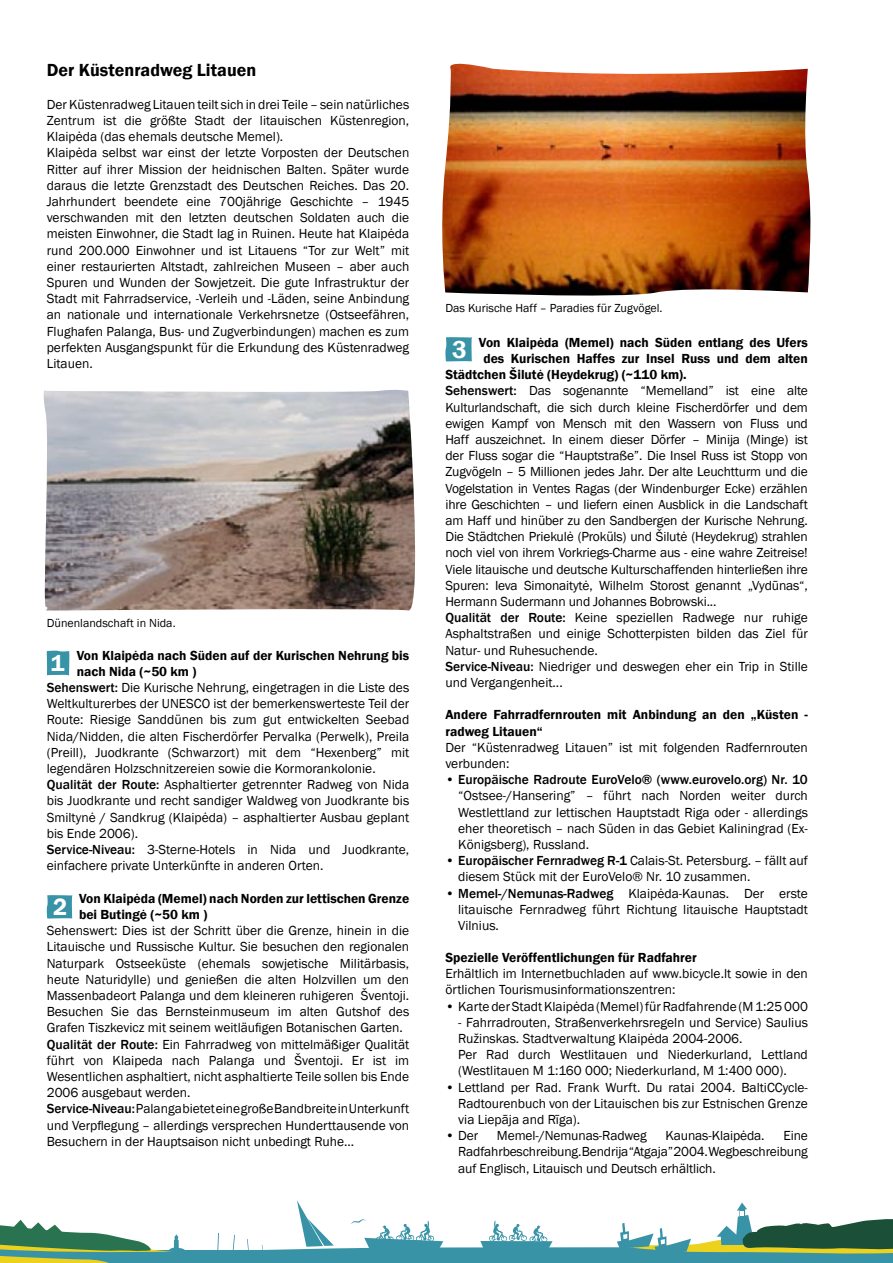
<style>
.page{position:relative;width:893px;height:1263px;background:#fff}
.page>*{position:absolute;margin:0;border:0;box-sizing:border-box;transform-origin:0 0}
.Body_bullets{font:600 25.05px "Franklin Gothic";color:#fff}
.Body_bullets-2{font:600 24.15px "Franklin Gothic";color:#fff}
.Body_bullets-3{font:600 23.4px "Franklin Gothic";color:#fff}
.Paantraste_12{font:600 18px "Franklin Gothic";color:#000}
.Body{font:13.5px/16.2px "Franklin Gothic";color:#000;text-align:justify}
.Body_bullets-4{font:13.5px/16.2px "Franklin Gothic";color:#000;text-align:justify}
.PaPaantraste_9b{font:600 13.5px/16.2px "Franklin Gothic";color:#000}
.poFoto{font:12px "Franklin Gothic";color:#000}
.s1{font-weight:500}
</style>
<div class="page">
<img style="left:43px;top:389px;width:373px;height:222px">
<img style="left:442px;top:63px;width:369px;height:233px">
<svg style="left:0;top:1200px;width:893px;height:63px"></svg>
<svg style="left:47px;top:650px;width:23px;height:26px"></svg>
<svg style="left:46px;top:895px;width:27px;height:24px"></svg>
<svg style="left:445px;top:337px;width:27px;height:25px"></svg>
<p class="Paantraste_12" style="left:47px;top:59px;width:211px">Der Küstenradweg Litauen</p>
<p class="Body" style="left:47px;top:96px;width:364px">Der Küstenradweg Litauen teilt sich in drei Teile – sein natürliches Zentrum ist die größte Stadt der litauischen Küstenregion, Klaipėda (das ehemals deutsche Memel).</p>
<p class="Body" style="left:47px;top:145px;width:364px">Klaipėda selbst war einst der letzte Vorposten der Deutschen Ritter auf ihrer Mission der heidnischen Balten. Später wurde daraus die letzte Grenzstadt des Deutschen Reiches. Das 20.<br>Jahrhundert beendete eine 700jährige Geschichte – 1945 verschwanden mit den letzten deutschen Soldaten auch die meisten Einwohner, die Stadt lag in Ruinen. Heute hat Klaipėda rund 200.000 Einwohner und ist Litauens “Tor zur Welt” mit einer restaurierten Altstadt, zahlreichen Museen – aber auch Spuren und Wunden der Sowjetzeit. Die gute Infrastruktur der Stadt mit Fahrradservice, -Verleih und -Läden, seine Anbindung an nationale und internationale Verkehrsnetze (Ostseefähren, Flughafen Palanga, Bus- und Zugverbindungen) machen es zum perfekten Ausgangspunkt für die Erkundung des Küstenradweg Litauen.</p>
<p class="poFoto" style="left:47px;top:616px;width:130px">Dünenlandschaft in Nida.</p>
<p class="PaPaantraste_9b" style="left:77px;top:647px;width:334px">Von Klaipėda nach Süden auf der Kurischen Nehrung bis nach Nida (~50 km )</p>
<p class="Body" style="left:47px;top:680px;width:364px"><span class="s1">Sehenswert:</span> Die Kurische Nehrung, eingetragen in die Liste des Weltkulturerbes der UNESCO ist der bemerkenswerteste Teil der Route: Riesige Sanddünen bis zum gut entwickelten Seebad Nida/Nidden, die alten Fischerdörfer Pervalka (Perwelk), Preila (Preill), Juodkrante (Schwarzort) mit dem “Hexenberg” mit legendären Holzschnitzereien sowie die Kormorankolonie.</p>
<p class="Body" style="left:47px;top:777px;width:364px"><span class="s1">Qualität der Route:</span> Asphaltierter getrennter Radweg von Nida bis Juodkrante und recht sandiger Waldweg von Juodkrante bis Smiltynė / Sandkrug (Klaipėda) – asphaltierter Ausbau geplant bis Ende 2006).</p>
<p class="Body" style="left:47px;top:842px;width:364px"><span class="s1">Service-Niveau:</span> 3-Sterne-Hotels in Nida und Juodkrante, einfachere private Unterkünfte in anderen Orten.</p>
<p class="PaPaantraste_9b" style="left:79px;top:890px;width:332px">Von Klaipėda (Memel) nach Norden zur lettischen Grenze bei Butingė (~50 km )</p>
<p class="Body" style="left:47px;top:923px;width:364px">Sehenswert: Dies ist der Schritt über die Grenze, hinein in die Litauische und Russische Kultur. Sie besuchen den regionalen Naturpark Ostseeküste (ehemals sowjetische Militärbasis, heute Naturidylle) und genießen die alten Holzvillen um den Massenbadeort Palanga und dem kleineren ruhigeren Šventoji.<br>Besuchen Sie das Bernsteinmuseum im alten Gutshof des Grafen Tiszkevicz mit seinem weitläufigen Botanischen Garten.</p>
<p class="Body" style="left:47px;top:1036px;width:364px"><span class="s1">Qualität der Route:</span> Ein Fahrradweg von mittelmäßiger Qualität führt von Klaipeda nach Palanga und Šventoji. Er ist im Wesentlichen asphaltiert, nicht asphaltierte Teile sollen bis Ende 2006 ausgebaut werden.</p>
<p class="Body" style="left:47px;top:1101px;width:364px"><span class="s1">Service-Niveau:</span> Palanga bietet eine große Bandbreite in Unterkunft und Verpflegung – allerdings versprechen Hunderttausende von Besuchern in der Hauptsaison nicht unbedingt Ruhe...</p>
<p class="Body_bullets-3" style="left:51px;top:649px;width:15px">1</p>
<p class="Body_bullets-2" style="left:53px;top:892px;width:16px">2</p>
<p class="poFoto" style="left:445px;top:301px;width:219px">Das Kurische Haff – Paradies für Zugvögel.</p>
<p class="PaPaantraste_9b" style="left:479px;top:334px;width:331px">Von Klaipėda (Memel) nach Süden entlang des Ufers</p>
<p class="PaPaantraste_9b" style="left:483px;top:351px;width:326px">des Kurischen Haffes zur Insel Russ und dem alten</p>
<p class="PaPaantraste_9b" style="left:445px;top:367px;width:243px">Städtchen Šilutė (Heydekrug) (~110 km).</p>
<p class="Body" style="left:445px;top:383px;width:364px"><span class="s1">Sehenswert:</span> Das sogenannte “Memelland” ist eine alte Kulturlandschaft, die sich durch kleine Fischerdörfer und dem ewigen Kampf von Mensch mit den Wassern von Fluss und Haff auszeichnet. In einem dieser Dörfer – Minija (Minge) ist der Fluss sogar die “Hauptstraße”. Die Insel Russ ist Stopp von Zugvögeln – 5 Millionen jedes Jahr. Der alte Leuchtturm und die Vogelstation in Ventes Ragas (der Windenburger Ecke) erzählen ihre Geschichten – und liefern einen Ausblick in die Landschaft am Haff und hinüber zu den Sandbergen der Kurische Nehrung.<br>Die Städtchen Priekulė (Proküls) und Šilutė (Heydekrug) strahlen noch viel von ihrem Vorkriegs-Charme aus - eine wahre Zeitreise!<br>Viele litauische und deutsche Kulturschaffenden hinterließen ihre Spuren: Ieva Simonaitytė, Wilhelm Storost genannt „Vydūnas“, Hermann Sudermann und Johannes Bobrowski...</p>
<p class="Body" style="left:445px;top:610px;width:364px"><span class="s1">Qualität der Route:</span> Keine speziellen Radwege nur ruhige Asphaltstraßen und einige Schotterpisten bilden das Ziel für Natur- und Ruhesuchende.</p>
<p class="Body" style="left:445px;top:658px;width:364px"><span class="s1">Service-Niveau:</span> Niedriger und deswegen eher ein Trip in Stille und Vergangenheit...</p>
<p class="PaPaantraste_9b" style="left:445px;top:707px;width:364px">Andere Fahrradfernrouten mit Anbindung an den „Küsten - radweg Litauen“</p>
<p class="Body" style="left:445px;top:739px;width:364px">Der “Küstenradweg Litauen” ist mit folgenden Radfernrouten verbunden:</p>
<p class="Body_bullets-4" style="left:458px;top:772px;width:351px;text-indent:-13px">• <span class="s1">Europäische Radroute EuroVelo® (www.eurovelo.org) Nr. 10 </span>“Ostsee-/Hansering” – führt nach Norden weiter durch Westlettland zur lettischen Hauptstadt Riga oder - allerdings eher theoretisch – nach Süden in das Gebiet Kaliningrad (Ex-Königsberg), Russland.</p>
<p class="Body_bullets-4" style="left:458px;top:853px;width:351px;text-indent:-13px">• <span class="s1">Europäischer Fernradweg R-1</span> Calais-St. Petersburg. – fällt auf diesem Stück mit der EuroVelo® Nr. 10 zusammen.</p>
<p class="Body_bullets-4" style="left:458px;top:885px;width:351px;text-indent:-13px">• <span class="s1">Memel-/Nemunas-Radweg</span> Klaipėda-Kaunas. Der erste litauische Fernradweg führt Richtung litauische Hauptstadt Vilnius.</p>
<p class="Body_bullets" style="left:452px;top:334px;width:16px">3</p>
<p class="PaPaantraste_9b" style="left:445px;top:949px;width:253px">Spezielle Veröffentlichungen für Radfahrer</p>
<p class="Body" style="left:445px;top:966px;width:364px">Erhältlich im Internetbuchladen auf www.bicycle.lt sowie in den örtlichen Tourismusinformationszentren:</p>
<p class="Body_bullets-4" style="left:445px;top:998px;width:364px">• Karte der Stadt Klaipėda (Memel) für Radfahrende (M 1:25 000</p>
<p class="Body_bullets-4" style="left:458px;top:1014px;width:351px">- Fahrradrouten, Straßenverkehrsregeln und Service) Saulius<br>Ružinskas. Stadtverwaltung Klaipėda 2004-2006.</p>
<p class="Body_bullets-4" style="left:458px;top:1047px;width:351px">Per Rad durch Westlitauen und Niederkurland, Lettland (Westlitauen M 1:160 000; Niederkurland, M 1:400 000).</p>
<p class="Body_bullets-4" style="left:458px;top:1079px;width:351px;text-indent:-13px">• Lettland per Rad. Frank Wurft. Du ratai 2004. BaltiCCycle-Radtourenbuch von der Litauischen bis zur Estnischen Grenze via Liepāja and Rīga).</p>
<p class="Body_bullets-4" style="left:445px;top:1128px;width:34px">• Der</p>
<p class="Body_bullets-4" style="left:497px;top:1128px;width:151px">Memel-/Nemunas-Radweg</p>
<p class="Body_bullets-4" style="left:665px;top:1128px;width:101px">Kaunas-Klaipėda.</p>
<p class="Body_bullets-4" style="left:458px;top:1128px;width:351px;text-indent:325px">Eine Radfahrbeschreibung. Bendrija “Atgaja” 2004. Wegbeschreibung auf Englisch, Litauisch und Deutsch erhältlich.</p>
</div>
